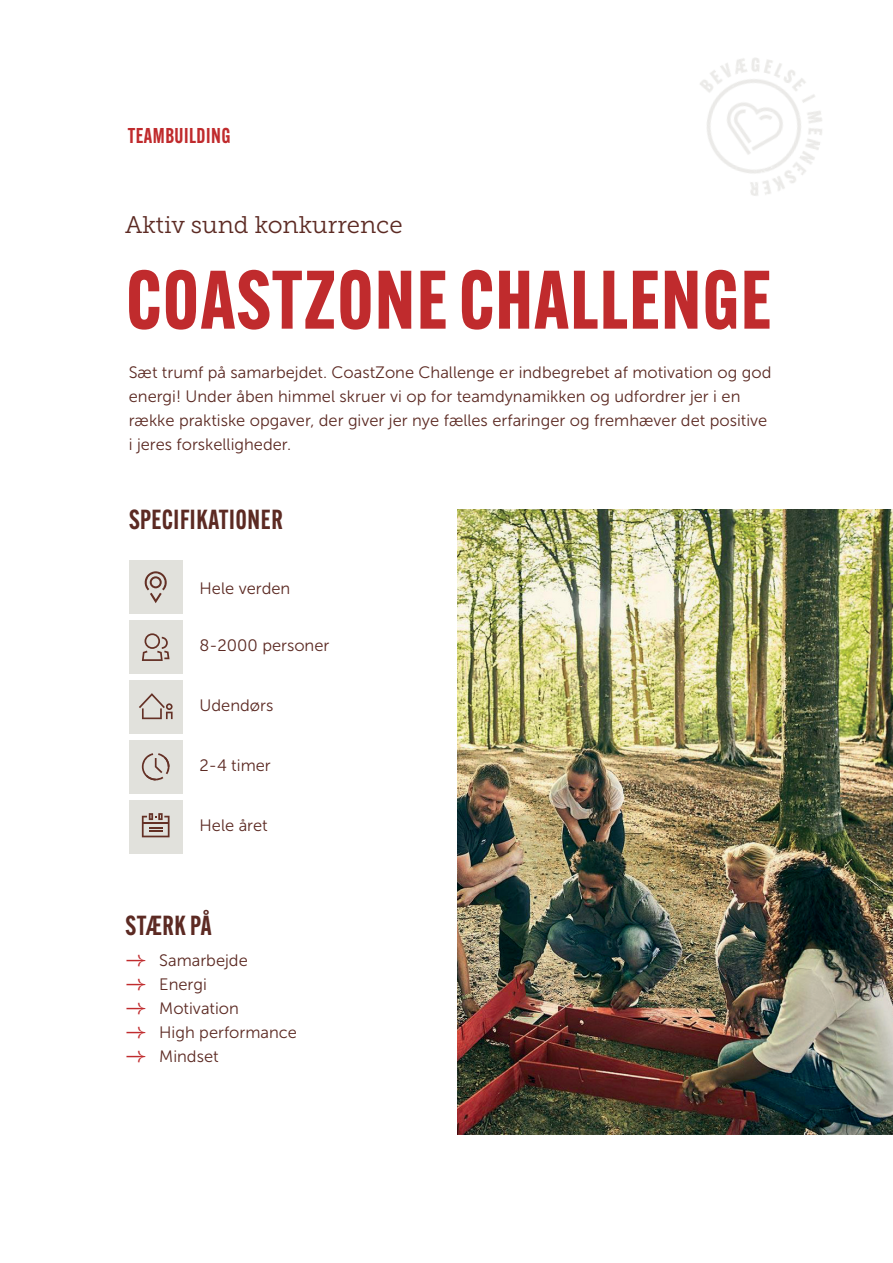
<style>
.page{position:relative;width:893px;height:1263px;background:#fff}
.page>*{position:absolute;margin:0;border:0;box-sizing:border-box;transform-origin:0 0}
.t1{font:700 81px "Alternate Gothic Cond ATF";letter-spacing:.02em;color:#c02b2d}
.overskrift_brød{font:600 27px "Alternate Gothic Cond ATF";letter-spacing:.02em;color:#5c2a23}
.t2{font:24px "Museo Slab 300";color:#5c2a23}
.t3{font:21.3px "TT Travels Next";color:#c02b2d}
.t4{font:600 21px "Alternate Gothic Cond ATF";letter-spacing:.02em;color:#c02b2d}
.brød_brun{font:16.5px/24px "Museo Sans 300";color:#5c2a23}
</style>
<div class="page">
<img style="left:458px;top:509px;width:435px;height:626px">
<div style="left:129px;top:560px;width:54px;height:54px;background:#e1e1dc"></div>
<svg style="left:144px;top:571px;width:23px;height:32px"></svg>
<div style="left:129px;top:740px;width:54px;height:54px;background:#e1e1dc"></div>
<svg style="left:142px;top:753px;width:28px;height:27px"></svg>
<div style="left:129px;top:620px;width:54px;height:54px;background:#e1e1dc"></div>
<svg style="left:142px;top:633px;width:28px;height:28px"></svg>
<div style="left:129px;top:800px;width:54px;height:54px;background:#e1e1dc"></div>
<svg style="left:142px;top:813px;width:28px;height:24px"></svg>
<div style="left:129px;top:680px;width:54px;height:54px;background:#e1e1dc"></div>
<svg style="left:139px;top:693px;width:34px;height:26px"></svg>
<img style="left:700px;top:58px;width:122px;height:138px">
<p class="t4" style="left:128px;top:123px;width:104px">TEAMBUILDING</p>
<p class="t2" style="left:125px;top:211px;width:279px">Aktiv sund konkurrence</p>
<p class="t1" style="left:126px;top:249px;width:647px">COASTZONE CHALLENGE</p>
<p class="brød_brun" style="left:129px;top:360px;width:644px">Sæt trumf på samarbejdet. CoastZone Challenge er indbegrebet af motivation og god energi! Under åben himmel skruer vi op for teamdynamikken og udfordrer jer i en række praktiske opgaver, der giver jer nye fælles erfaringer og fremhæver det positive i jeres forskelligheder.</p>
<p class="overskrift_brød" style="left:129px;top:503px;width:155px">SPECIFIKATIONER</p>
<p class="brød_brun" style="left:200px;top:576px;width:92px">Hele verden</p>
<p class="brød_brun" style="left:200px;top:633px;width:131px">8-2000 personer</p>
<p class="brød_brun" style="left:200px;top:693px;width:75px">Udendørs</p>
<p class="brød_brun" style="left:200px;top:753px;width:73px">2-4 timer</p>
<p class="brød_brun" style="left:200px;top:813px;width:70px">Hele året</p>
<p class="overskrift_brød" style="left:126px;top:908px;width:88px">STÆRK PÅ</p>
<p class="brød_brun" style="left:159px;top:948px;width:90px">Samarbejde</p>
<p class="brød_brun" style="left:159px;top:972px;width:49px">Energi</p>
<p class="brød_brun" style="left:159px;top:996px;width:81px">Motivation</p>
<p class="brød_brun" style="left:159px;top:1020px;width:139px">High performance</p>
<p class="brød_brun" style="left:159px;top:1044px;width:61px">Mindset</p>
<p class="t3" style="left:125px;top:947px;width:23px">→</p>
<p class="t3" style="left:125px;top:971px;width:23px">→</p>
<p class="t3" style="left:125px;top:995px;width:23px">→</p>
<p class="t3" style="left:125px;top:1018px;width:23px">→</p>
<p class="t3" style="left:125px;top:1042px;width:23px">→</p>
</div>
